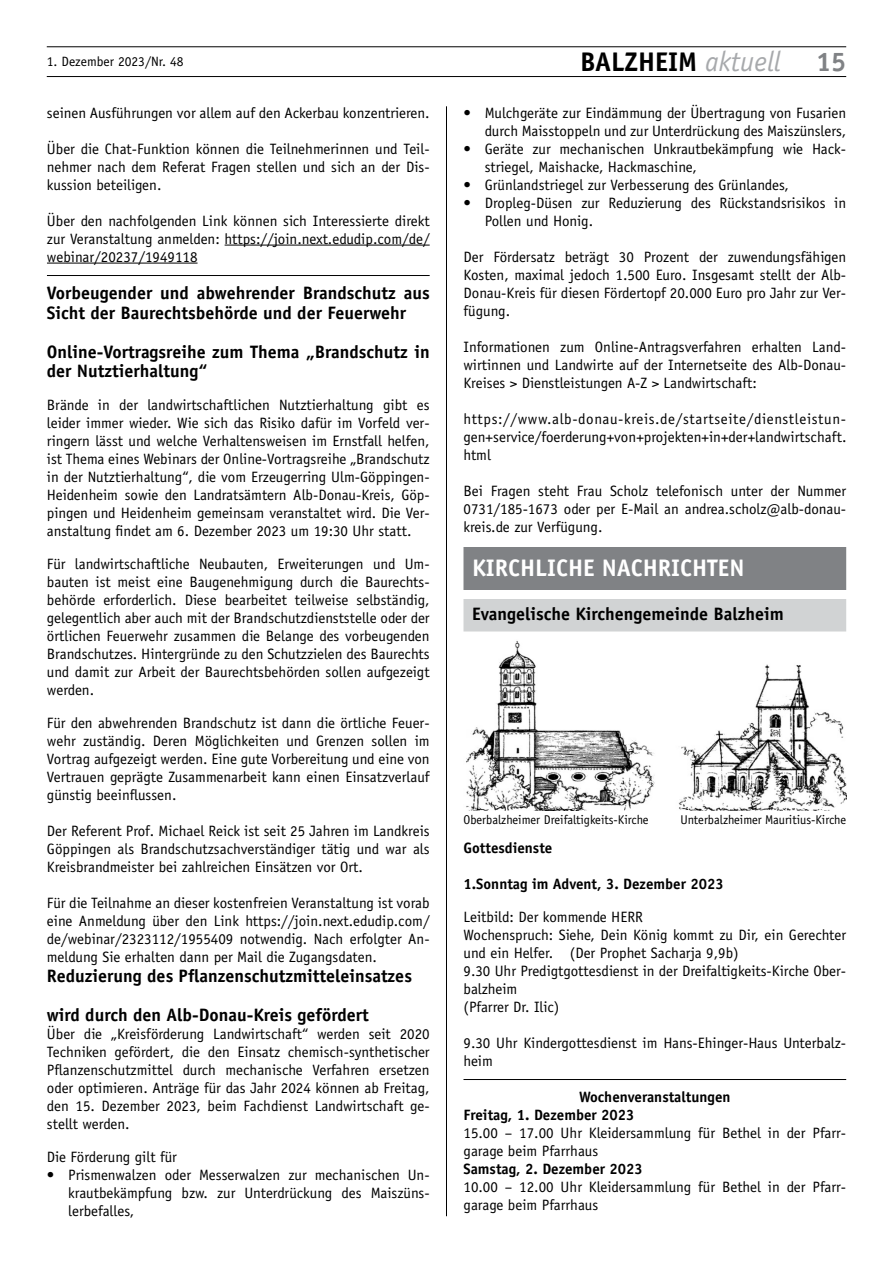
<style>
.page{position:relative;width:893px;height:1263px;background:#fff}
.page>*{position:absolute;margin:0;border:0;box-sizing:border-box;transform-origin:0 0}
.t1{font:700 27px "Officina Sans";color:#000}
.t2{font:700 27px "Officina Sans";color:#808285}
.t3{font:700 24px "Officina Sans";color:#fff}
.t4{font:700 18px/19.5px "Officina Sans";color:#000}
.t5{font:15px/18px "Officina Sans";color:#000;text-align:justify}
.t6{font:700 15px/18px "Officina Sans";color:#000}
.t7{font:13.5px "Officina Sans";color:#000}
.t8{font:12.75px "Officina Sans";color:#000}
.s1{font-weight:400;font-style:italic;font-size:28.35px;color:#a7a9ac}
</style>
<div class="page">
<hr style="left:47px;top:76px;width:799px;height:1px;background:#000">
<hr style="left:47px;top:47px;width:799px;height:1px;background:#000">
<hr style="left:446px;top:106px;width:1px;height:1110px;background:#000">
<hr style="left:463px;top:1079px;width:383px;height:1px;background:#000">
<div style="left:463px;top:547px;width:383px;height:43px;background:#808285"></div>
<div style="left:463px;top:599px;width:383px;height:32px;background:#d1d3d4"></div>
<img style="left:466px;top:641px;width:380px;height:169px">
<hr style="left:225px;top:245px;width:205px;height:1px;background:#000">
<hr style="left:47px;top:263px;width:151px;height:1px;background:#000">
<hr style="left:47px;top:275px;width:383px;height:1px;background:#000">
<h1 class="t1" style="left:580px;top:45px;width:202px">BALZHEIM <span class="s1">aktuell</span></h1>
<p class="t7" style="left:47px;top:53px;width:138px">1. Dezember 2023/Nr. 48</p>
<h1 class="t2" style="left:816px;top:45px;width:32px">15</h1>
<p class="t5" style="left:463px;top:104px;width:384px;text-align:right">• Mulchgeräte zur Eindämmung der Übertragung von Fusarien durch Maisstoppeln und zur Unterdrückung des Maiszünslers,</p>
<p class="t5" style="left:485px;top:140px;width:363px;text-indent:-21px">• Geräte zur mechanischen Unkrautbekämpfung wie Hack&shy;striegel, Maishacke, Hackmaschine,</p>
<p class="t5" style="left:463px;top:176px;width:327px">• Grünlandstriegel zur Verbesserung des Grünlandes,</p>
<p class="t5" style="left:485px;top:194px;width:363px;text-indent:-21px">• Dropleg-Düsen zur Reduzierung des Rückstandsrisikos in<br>Pollen und Honig.</p>
<p class="t5" style="left:463px;top:248px;width:384px">Der Fördersatz beträgt 30 Prozent der zuwendungsfähigen Kosten, maximal jedoch 1.500 Euro. Insgesamt stellt der Alb-Donau-Kreis für diesen Fördertopf 20.000 Euro pro Jahr zur Ver&shy;fügung.</p>
<p class="t5" style="left:463px;top:338px;width:384px">Informationen zum Online-Antragsverfahren erhalten Land&shy;wirtinnen und Landwirte auf der Internetseite des Alb-Donau-Kreises &gt; Dienstleistungen A-Z &gt; Landwirtschaft:</p>
<p class="t5" style="left:463px;top:410px;width:384px">https://www.alb-donau-kreis.de/startseite/dienstleistun&shy;gen+service/foerderung+von+projekten+in+der+landwirtschaft. html</p>
<p class="t5" style="left:463px;top:482px;width:384px">Bei Fragen steht Frau Scholz telefonisch unter der Nummer 0731/185-1673 oder per E-Mail an andrea.scholz@alb-donau&shy;kreis.de zur Verfügung.</p>
<h2 class="t3" style="left:472px;top:553px;width:274px">KIRCHLICHE NACHRICHTEN</h2>
<p class="t4" style="left:472px;top:604px;width:313px">Evangelische Kirchengemeinde Balzheim</p>
<p class="t5" style="left:47px;top:104px;width:384px">seinen Ausführungen vor allem auf den Ackerbau konzentrieren.</p>
<p class="t5" style="left:47px;top:140px;width:384px">Über die Chat-Funktion können die Teilnehmerinnen und Teil&shy;nehmer nach dem Referat Fragen stellen und sich an der Dis&shy;kussion beteiligen.</p>
<p class="t5" style="left:47px;top:212px;width:384px">Über den nachfolgenden Link können sich Interessierte direkt zur Veranstaltung anmelden: https://join.next.edudip.com/de/ webinar/20237/1949118</p>
<p class="t4" style="left:47px;top:283px;width:384px">Vorbeugender und abwehrender Brandschutz aus<br>Sicht der Baurechtsbehörde und der Feuerwehr</p>
<p class="t4" style="left:47px;top:341px;width:384px">Online-Vortragsreihe zum Thema „Brandschutz in der Nutztierhaltung“</p>
<p class="t5" style="left:47px;top:396px;width:384px">Brände in der landwirtschaftlichen Nutztierhaltung gibt es leider immer wieder. Wie sich das Risiko dafür im Vorfeld ver&shy;ringern lässt und welche Verhaltensweisen im Ernstfall helfen, ist Thema eines Webinars der Online-Vortragsreihe „Brandschutz in der Nutztierhaltung“, die vom Erzeugerring Ulm-Göppingen-Heidenheim sowie den Landratsämtern Alb-Donau-Kreis, Göp&shy;pingen und Heidenheim gemeinsam veranstaltet wird. Die Ver&shy;anstaltung findet am 6. Dezember 2023 um 19:30 Uhr statt.</p>
<p class="t5" style="left:47px;top:555px;width:384px">Für landwirtschaftliche Neubauten, Erweiterungen und Um&shy;bauten ist meist eine Baugenehmigung durch die Baurechts&shy;behörde erforderlich. Diese bearbeitet teilweise selbständig, gelegentlich aber auch mit der Brandschutzdienststelle oder der örtlichen Feuerwehr zusammen die Belange des vorbeugenden Brandschutzes. Hintergründe zu den Schutzzielen des Baurechts und damit zur Arbeit der Baurechtsbehörden sollen aufgezeigt werden.</p>
<p class="t5" style="left:47px;top:714px;width:384px">Für den abwehrenden Brandschutz ist dann die örtliche Feuer&shy;wehr zuständig. Deren Möglichkeiten und Grenzen sollen im Vortrag aufgezeigt werden. Eine gute Vorbereitung und eine von Vertrauen geprägte Zusammenarbeit kann einen Einsatzverlauf günstig beeinflussen.</p>
<p class="t5" style="left:47px;top:822px;width:384px">Der Referent Prof. Michael Reick ist seit 25 Jahren im Landkreis Göppingen als Brandschutzsachverständiger tätig und war als Kreisbrandmeister bei zahlreichen Einsätzen vor Ort.</p>
<p class="t5" style="left:47px;top:894px;width:384px">Für die Teilnahme an dieser kostenfreien Veranstaltung ist vorab eine Anmeldung über den Link https://join.next.edudip.com/ de/webinar/2323112/1955409 notwendig. Nach erfolgter An&shy;meldung Sie erhalten dann per Mail die Zugangsdaten.</p>
<p class="t4" style="left:47px;top:956px;width:367px;line-height:39px">Reduzierung des Pflanzenschutzmitteleinsatzes wird durch den Alb-Donau-Kreis gefördert</p>
<p class="t5" style="left:47px;top:1025px;width:384px">Über die „Kreisförderung Landwirtschaft“ werden seit 2020<br>Techniken gefördert, die den Einsatz chemisch-synthetischer Pflanzenschutzmittel durch mechanische Verfahren ersetzen oder optimieren. Anträge für das Jahr 2024 können ab Freitag, den 15. Dezember 2023, beim Fachdienst Landwirtschaft ge&shy;stellt werden.</p>
<p class="t5" style="left:47px;top:1148px;width:132px">Die Förderung gilt für</p>
<p class="t5" style="left:68px;top:1166px;width:363px;text-indent:-21px">• Prismenwalzen oder Messerwalzen zur mechanischen Un&shy;krautbekämpfung bzw. zur Unterdrückung des Maiszüns&shy;lerbefalles,</p>
<p class="t8" style="left:463px;top:812px;width:187px">Oberbalzheimer Dreifaltigkeits-Kirche</p>
<p class="t8" style="left:681px;top:812px;width:167px">Unterbalzheimer Mauritius-Kirche</p>
<p class="t6" style="left:463px;top:838px;width:90px">Gottesdienste</p>
<p class="t6" style="left:463px;top:874px;width:262px">1.Sonntag im Advent, 3. Dezember 2023</p>
<p class="t5" style="left:463px;top:907px;width:384px;text-align:left">Leitbild: Der kommende HERR<br>Wochenspruch: Siehe, Dein König kommt zu Dir, ein Gerechter und ein Helfer. (Der Prophet Sacharja 9,9b)<br>9.30 Uhr Predigtgottesdienst in der Dreifaltigkeits-Kirche Ober&shy;balzheim<br>(Pfarrer Dr. Ilic)</p>
<p class="t5" style="left:463px;top:1033px;width:384px">9.30 Uhr Kindergottesdienst im Hans-Ehinger-Haus Unterbalz&shy;heim</p>
<p class="t6" style="left:463px;top:1087px;width:269px;text-indent:116px">Wochenveranstaltungen<br>Freitag, 1. Dezember 2023</p>
<p class="t5" style="left:463px;top:1123px;width:384px">15.00 – 17.00 Uhr Kleidersammlung für Bethel in der Pfarr&shy;garage beim Pfarrhaus</p>
<p class="t6" style="left:463px;top:1159px;width:181px">Samstag, 2. Dezember 2023</p>
<p class="t5" style="left:463px;top:1177px;width:384px">10.00 – 12.00 Uhr Kleidersammlung für Bethel in der Pfarr&shy;garage beim Pfarrhaus</p>
</div>
